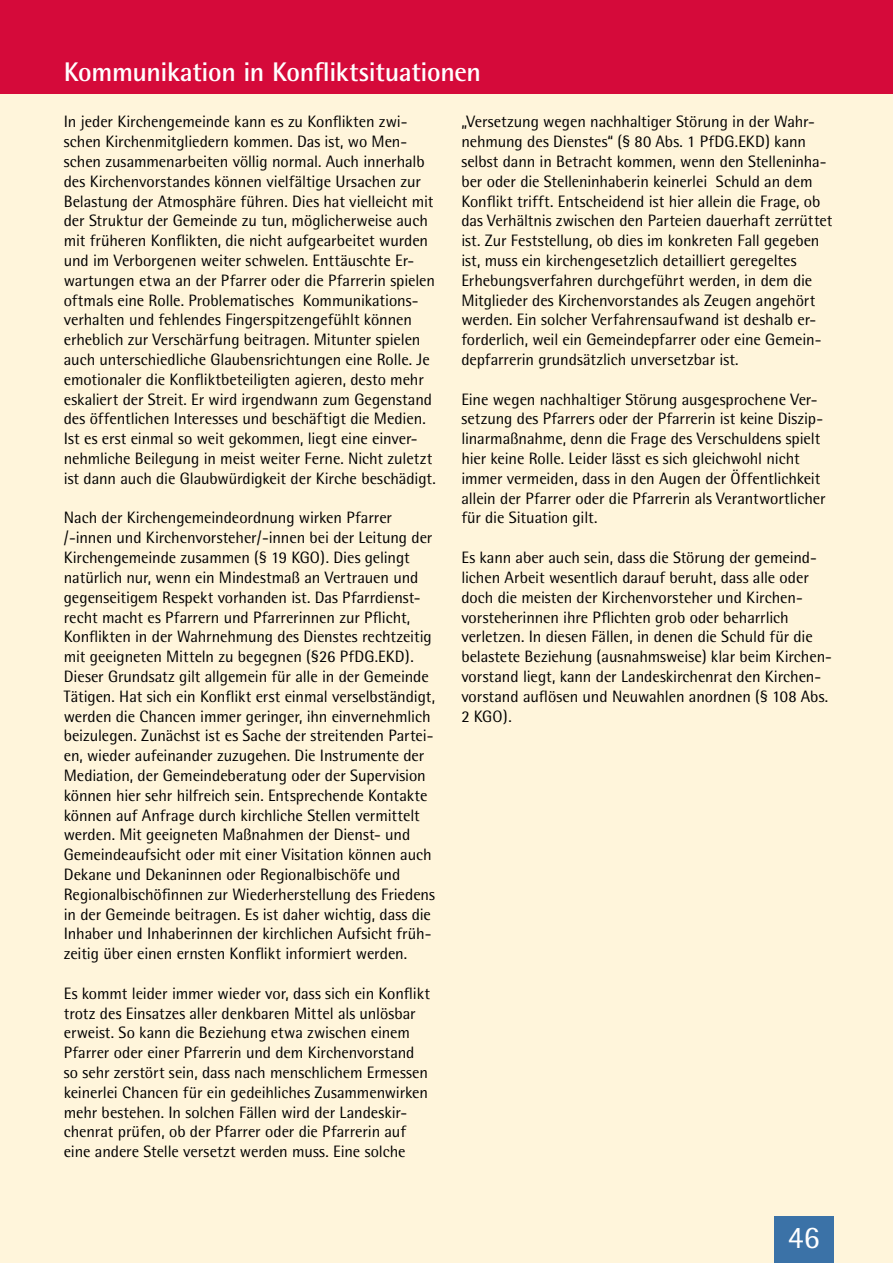
<style>
.page{position:relative;width:893px;height:1263px;background:#fff}
.page>*{position:absolute;margin:0;border:0;box-sizing:border-box;transform-origin:0 0}
.t1{font:31.5px "Rotis Semi Sans";color:#fff}
.t2{font:700 27px "Rotis Semi Sans";letter-spacing:-.015em;color:#fff}
.t3{font:16.5px/19.8px "Rotis Semi Sans";letter-spacing:-.005em;color:#000}
</style>
<div class="page">
<div style="left:0;top:87px;width:893px;height:1176px;background:#fff5db"></div>
<div style="left:0;top:0;width:893px;height:94px;background:#d50a3a"></div>
<div style="left:774px;top:1216px;width:59px;height:47px;background:#3b72a7"></div>
<h2 class="t2" style="left:64px;top:55px;width:419px">Kommunikation in Konfliktsituationen</h2>
<p class="t3" style="left:64px;top:112px;width:373px">In jeder Kirchengemeinde kann es zu Konflikten zwi&shy;schen Kirchenmitgliedern kommen. Das ist, wo Men&shy;schen zusammenarbeiten völlig normal. Auch innerhalb des Kirchenvorstandes können vielfältige Ursachen zur Belastung der Atmosphäre führen. Dies hat vielleicht mit der Struktur der Gemeinde zu tun, möglicherweise auch mit früheren Konflikten, die nicht aufgearbeitet wurden und im Verborgenen weiter schwelen. Enttäuschte Er&shy;wartungen etwa an der Pfarrer oder die Pfarrerin spielen oftmals eine Rolle. Problematisches Kommunikations&shy;verhalten und fehlendes Fingerspitzengefühlt können erheblich zur Verschärfung beitragen. Mitunter spielen auch unterschiedliche Glaubensrichtungen eine Rolle. Je emotionaler die Konfliktbeteiligten agieren, desto mehr eskaliert der Streit. Er wird irgendwann zum Gegenstand des öffentlichen Interesses und beschäftigt die Medien.<br>Ist es erst einmal so weit gekommen, liegt eine einver&shy;nehmliche Beilegung in meist weiter Ferne. Nicht zuletzt ist dann auch die Glaubwürdigkeit der Kirche beschädigt.</p>
<p class="t3" style="left:64px;top:508px;width:373px">Nach der Kirchengemeindeordnung wirken Pfarrer /-innen und Kirchenvorsteher/-innen bei der Leitung der Kirchengemeinde zusammen (§ 19 KGO). Dies gelingt natürlich nur, wenn ein Mindestmaß an Vertrauen und gegenseitigem Respekt vorhanden ist. Das Pfarrdienst&shy;recht macht es Pfarrern und Pfarrerinnen zur Pflicht, Konflikten in der Wahrnehmung des Dienstes rechtzeitig mit geeigneten Mitteln zu begegnen (§26 PfDG.EKD).<br>Dieser Grundsatz gilt allgemein für alle in der Gemeinde Tätigen. Hat sich ein Konflikt erst einmal verselbständigt, werden die Chancen immer geringer, ihn einvernehmlich beizulegen. Zunächst ist es Sache der streitenden Partei&shy;en, wieder aufeinander zuzugehen. Die Instrumente der Mediation, der Gemeindeberatung oder der Supervision können hier sehr hilfreich sein. Entsprechende Kontakte können auf Anfrage durch kirchliche Stellen vermittelt werden. Mit geeigneten Maßnahmen der Dienst- und Gemeindeaufsicht oder mit einer Visitation können auch Dekane und Dekaninnen oder Regionalbischöfe und Regionalbischöfinnen zur Wiederherstellung des Friedens in der Gemeinde beitragen. Es ist daher wichtig, dass die Inhaber und Inhaberinnen der kirchlichen Aufsicht früh&shy;zeitig über einen ernsten Konflikt informiert werden.</p>
<p class="t3" style="left:64px;top:983px;width:368px">Es kommt leider immer wieder vor, dass sich ein Konflikt trotz des Einsatzes aller denkbaren Mittel als unlösbar erweist. So kann die Beziehung etwa zwischen einem Pfarrer oder einer Pfarrerin und dem Kirchenvorstand so sehr zerstört sein, dass nach menschlichem Ermessen keinerlei Chancen für ein gedeihliches Zusammenwirken mehr bestehen. In solchen Fällen wird der Landeskir&shy;chenrat prüfen, ob der Pfarrer oder die Pfarrerin auf eine andere Stelle versetzt werden muss. Eine solche</p>
<p class="t3" style="left:461px;top:112px;width:373px">„Versetzung wegen nachhaltiger Störung in der Wahr&shy;nehmung des Dienstes“ (§ 80 Abs. 1 PfDG.EKD) kann selbst dann in Betracht kommen, wenn den Stelleninha&shy;ber oder die Stelleninhaberin keinerlei Schuld an dem Konflikt trifft. Entscheidend ist hier allein die Frage, ob das Verhältnis zwischen den Parteien dauerhaft zerrüttet ist. Zur Feststellung, ob dies im konkreten Fall gegeben ist, muss ein kirchengesetzlich detailliert geregeltes Erhebungsverfahren durchgeführt werden, in dem die Mitglieder des Kirchenvorstandes als Zeugen angehört werden. Ein solcher Verfahrensaufwand ist deshalb er&shy;forderlich, weil ein Gemeindepfarrer oder eine Gemein&shy;depfarrerin grundsätzlich unversetzbar ist.</p>
<p class="t3" style="left:461px;top:389px;width:366px">Eine wegen nachhaltiger Störung ausgesprochene Ver&shy;setzung des Pfarrers oder der Pfarrerin ist keine Diszip&shy;linarmaßnahme, denn die Frage des Verschuldens spielt hier keine Rolle. Leider lässt es sich gleichwohl nicht immer vermeiden, dass in den Augen der Öffentlichkeit allein der Pfarrer oder die Pfarrerin als Verantwortlicher für die Situation gilt.</p>
<p class="t3" style="left:461px;top:547px;width:372px">Es kann aber auch sein, dass die Störung der gemeind&shy;lichen Arbeit wesentlich darauf beruht, dass alle oder doch die meisten der Kirchenvorsteher und Kirchen&shy;vorsteherinnen ihre Pflichten grob oder beharrlich verletzen. In diesen Fällen, in denen die Schuld für die belastete Beziehung (ausnahmsweise) klar beim Kirchen&shy;vorstand liegt, kann der Landeskirchenrat den Kirchen&shy;vorstand auflösen und Neuwahlen anordnen (§ 108 Abs.<br>2 KGO).</p>
<h1 class="t1" style="left:788px;top:1218px;width:33px">46</h1>
</div>
